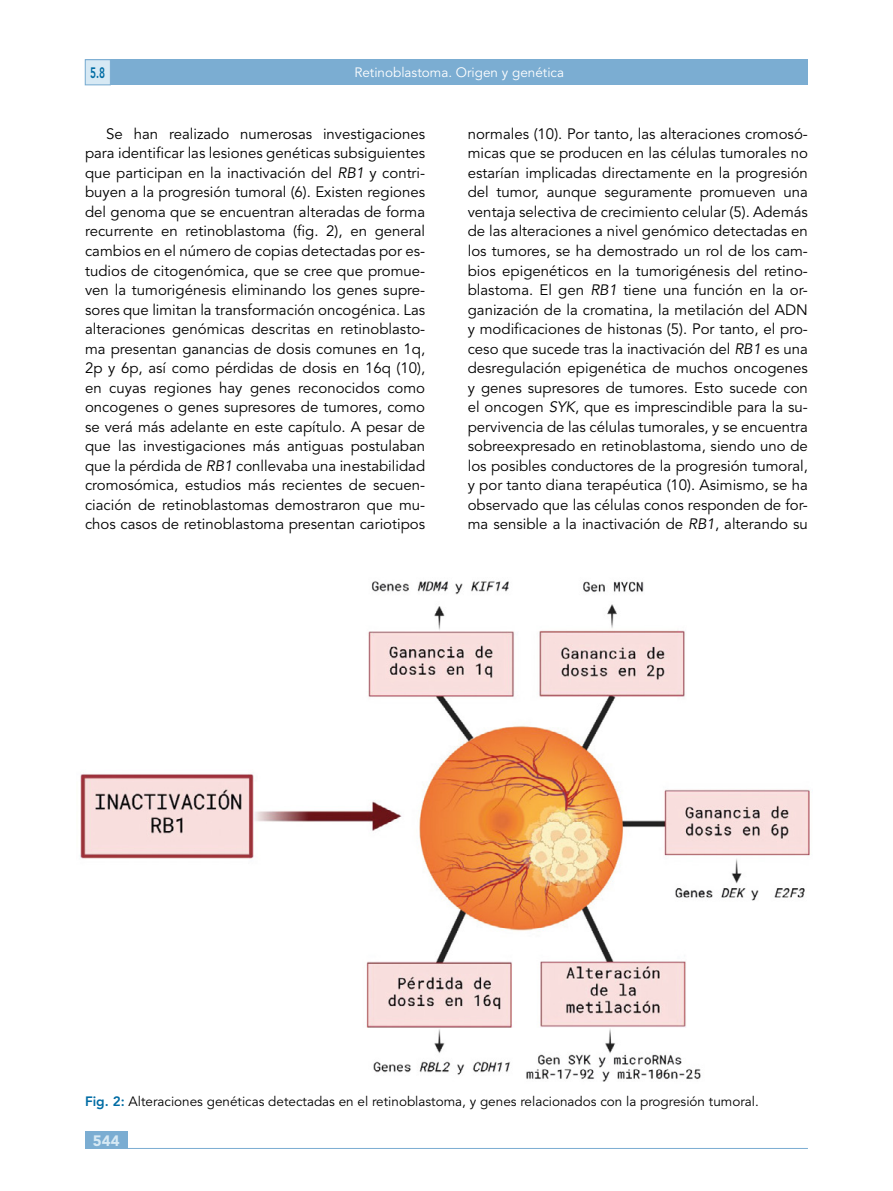
<style>
.page{position:relative;width:893px;height:1191px;background:#fff}
.page>*{position:absolute;margin:0;border:0;box-sizing:border-box;transform-origin:0 0}
.Texto_base{font:15px/19.5px "Avenir LT Std";color:#000;text-align:justify}
.t1{font:900 15px "Avenir LT Std";color:#d7e9f4}
.t2{font:800 15px "Avenir LT Std";color:#006ca4;scale:.68 1}
.Pie_Figura{font:13.5px "Avenir LT Std";color:#000}
.t3{font:13.5px "Avenir LT Std";color:#fff}
.s1{font-style:italic}
.s2{font-weight:800;color:#006ca4}
</style>
<div class="page">
<div style="left:85px;top:1131px;width:43px;height:17px;background:#7badd2"></div>
<div style="left:85px;top:60px;width:723px;height:25px;background:#7badd2"></div>
<div style="left:85px;top:60px;width:26px;height:25px;background:#d7e9f4;border:1px solid #7badd2"></div>
<hr style="left:85px;top:1148px;width:723px;height:1px;background:#7badd2">
<img style="left:80px;top:581px;width:733px;height:501px">
<p class="t2" style="left:90px;top:64px;width:24px">5.8</p>
<p class="t3" style="left:354px;top:65px;width:211px">Retinoblastoma. Origen y genética</p>
<p class="Texto_base" style="left:85px;top:124px;width:342px;text-indent:21px">Se han realizado numerosas investigaciones para identificar las lesiones genéticas subsiguientes que participan en la inactivación del <span class="s1">RB1</span> y contri&shy;buyen a la progresión tumoral (6). Existen regiones del genoma que se encuentran alteradas de forma recurrente en retinoblastoma (fig. 2), en general cambios en el número de copias detectadas por es&shy;tudios de citogenómica, que se cree que promue&shy;ven la tumorigénesis eliminando los genes supre&shy;sores que limitan la transformación oncogénica. Las alteraciones genómicas descritas en retinoblasto&shy;ma presentan ganancias de dosis comunes en 1q, 2p y 6p, así como pérdidas de dosis en 16q (10), en cuyas regiones hay genes reconocidos como oncogenes o genes supresores de tumores, como se verá más adelante en este capítulo. A pesar de que las investigaciones más antiguas postulaban que la pérdida de <span class="s1">RB1</span> conllevaba una inestabilidad cromosómica, estudios más recientes de secuen&shy;ciación de retinoblastomas demostraron que mu&shy;chos casos de retinoblastoma presentan cariotipos</p>
<p class="Texto_base" style="left:468px;top:124px;width:342px">normales (10). Por tanto, las alteraciones cromosó&shy;micas que se producen en las células tumorales no estarían implicadas directamente en la progresión del tumor, aunque seguramente promueven una ventaja selectiva de crecimiento celular (5). Además de las alteraciones a nivel genómico detectadas en los tumores, se ha demostrado un rol de los cam&shy;bios epigenéticos en la tumorigénesis del retino&shy;blastoma. El gen <span class="s1">RB1</span> tiene una función en la or&shy;ganización de la cromatina, la metilación del ADN y modificaciones de histonas (5). Por tanto, el pro&shy;ceso que sucede tras la inactivación del <span class="s1">RB1</span> es una desregulación epigenética de muchos oncogenes y genes supresores de tumores. Esto sucede con el oncogen <span class="s1">SYK</span>, que es imprescindible para la su&shy;pervivencia de las células tumorales, y se encuentra sobreexpresado en retinoblastoma, siendo uno de los posibles conductores de la progresión tumoral, y por tanto diana terapéutica (10). Asimismo, se ha observado que las células conos responden de for&shy;ma sensible a la inactivación de <span class="s1">RB1</span>, alterando su</p>
<p class="Pie_Figura" style="left:85px;top:1093px;width:675px"><span class="s2">Fig. 2:</span> Alteraciones genéticas detectadas en el retinoblastoma, y genes relacionados con la progresión tumoral.</p>
<p class="t1" style="left:93px;top:1131px;width:28px">544</p>
</div>
